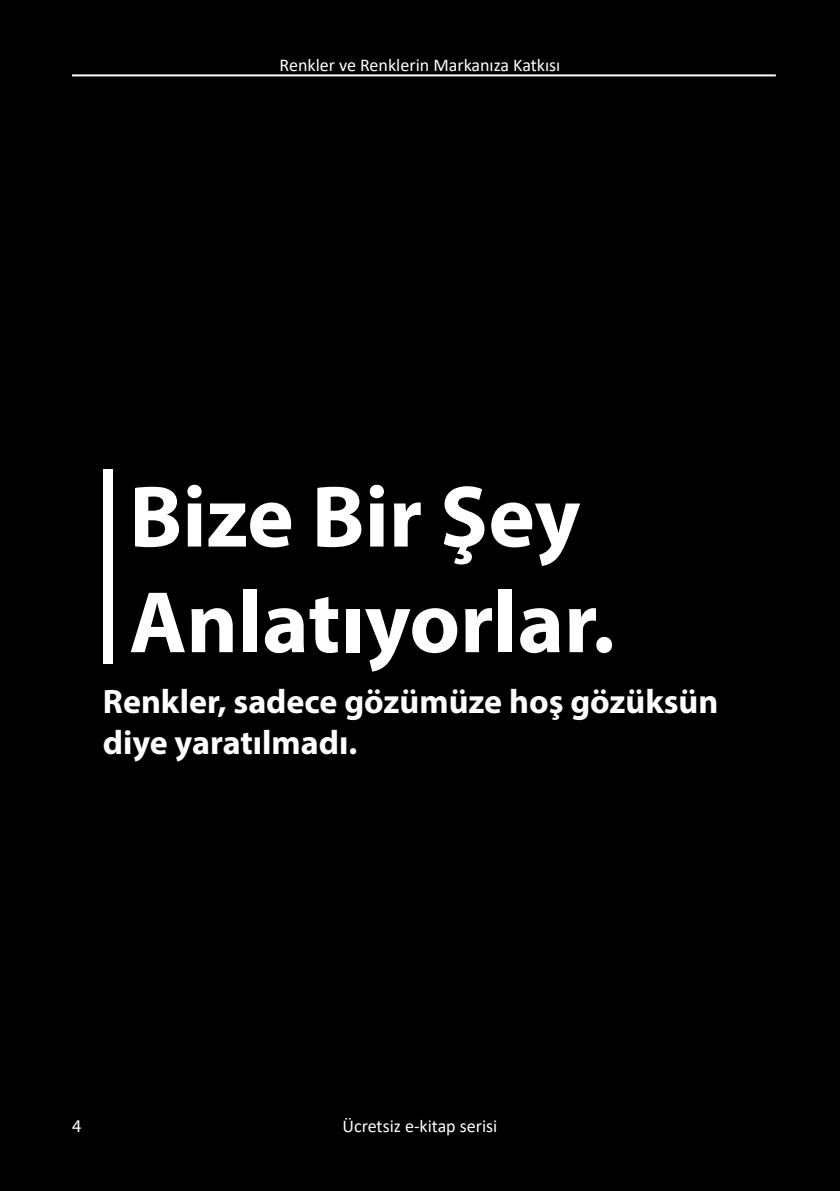
<style>
.page{position:relative;width:840px;height:1191px;background:#fff}
.page>*{position:absolute;margin:0;border:0;box-sizing:border-box;transform-origin:0 0}
.t1{font:700 88px/105.6px "Myriad Pro";color:#fff}
.t2{font:700 34px/40.8px "Myriad Pro";color:#fff}
.t3{font:18px "Calibri";color:#fff}
.t4{font:18px "Myriad Pro";color:#fff}
</style>
<div class="page">
<div style="left:0;top:0;width:839px;height:1191px;background:#000"></div>
<div style="left:103px;top:469px;width:9px;height:194px;background:#fff"></div>
<hr style="left:72px;top:74px;width:703px;height:2px;background:#fff">
<p class="t3" style="left:279px;top:52px;width:282px">Renkler ve Renklerin Markanıza Katkısı</p>
<h1 class="t1" style="left:129px;top:461px;width:487px">Bize Bir Şey<br>Anlatıyorlar.</h1>
<h2 class="t2" style="left:103px;top:680px;width:616px">Renkler, sadece gözümüze hoş gözüksün diye yaratılmadı.</h2>
<p class="t4" style="left:72px;top:1115px;width:11px">4</p>
<p class="t3" style="left:342px;top:1114px;width:156px">Ücretsiz e-kitap serisi</p>
</div>
